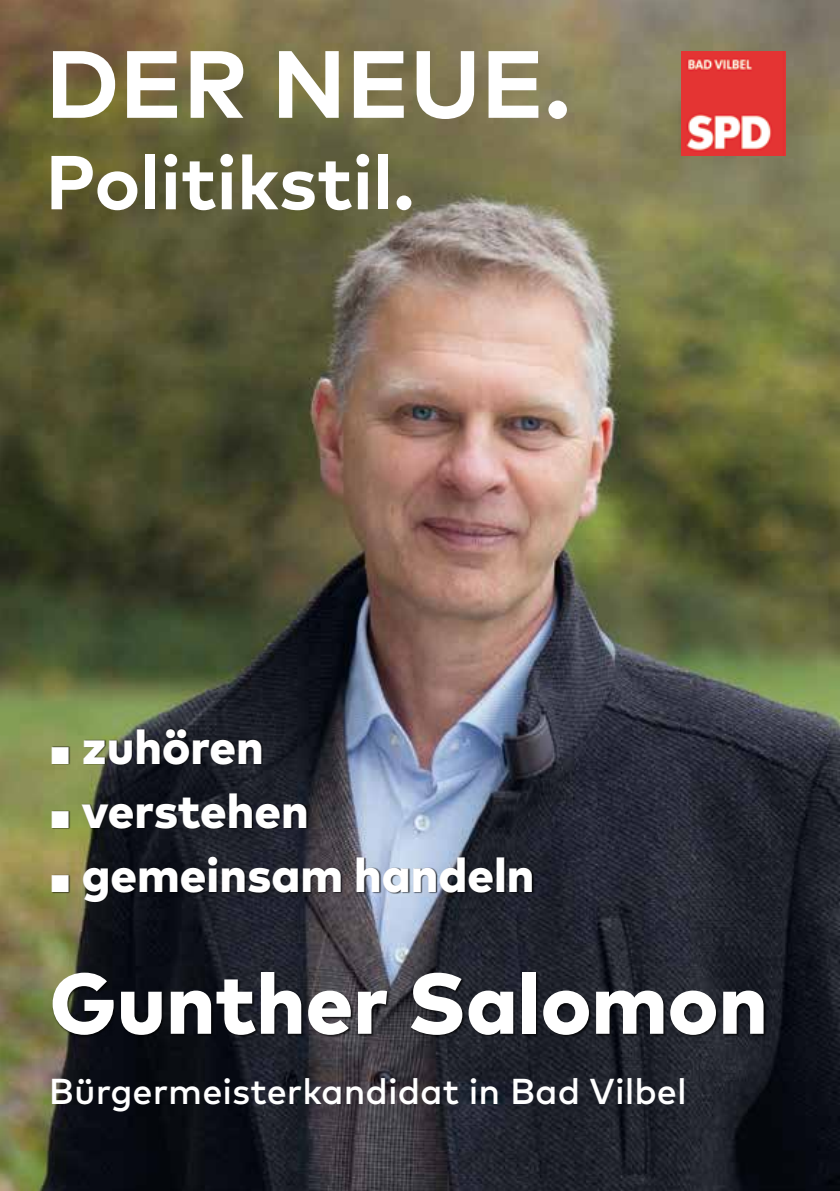
<style>
.page{position:relative;width:840px;height:1191px;background:#fff}
.page>*{position:absolute;margin:0;border:0;box-sizing:border-box;transform-origin:0 0}
.t1{font:700 95.2px "Mark OT";color:#fff}
.t2{font:800 85.8px "Mark OT";color:#fff}
.t3{font:700 76.2px "Mark OT";color:#fff}
.t4{font:800 48px "Mark OT";color:#fff}
.t5{font:500 36px "Mark OT";color:#fff}
.s1{font-size:24px}
</style>
<div class="page">
<img style="left:0;top:0;width:839px;height:1191px">
<div style="left:52px;top:971px;width:714px;height:67px;background:#000;opacity:.75"></div>
<img style="left:680px;top:51px;width:105px;height:105px">
<div style="left:52px;top:728px;width:482px;height:175px;background:#000;opacity:.75"></div>
<h1 class="t1" style="left:45px;top:22px;width:526px">DER NEUE.</h1>
<h3 class="t3" style="left:45px;top:133px;width:370px">Politikstil.</h3>
<p class="t4" style="left:49px;top:715px;width:216px"><span class="s1">■</span> zuhören</p>
<p class="t4" style="left:49px;top:779px;width:261px"><span class="s1">■</span> verstehen</p>
<p class="t4" style="left:49px;top:843px;width:486px"><span class="s1">■</span> gemeinsam handeln</p>
<h2 class="t2" style="left:50px;top:947px;width:719px">Gunther Salomon</h2>
<p class="t5" style="left:49px;top:1068px;width:639px">Bürgermeisterkandidat in Bad Vilbel</p>
</div>
